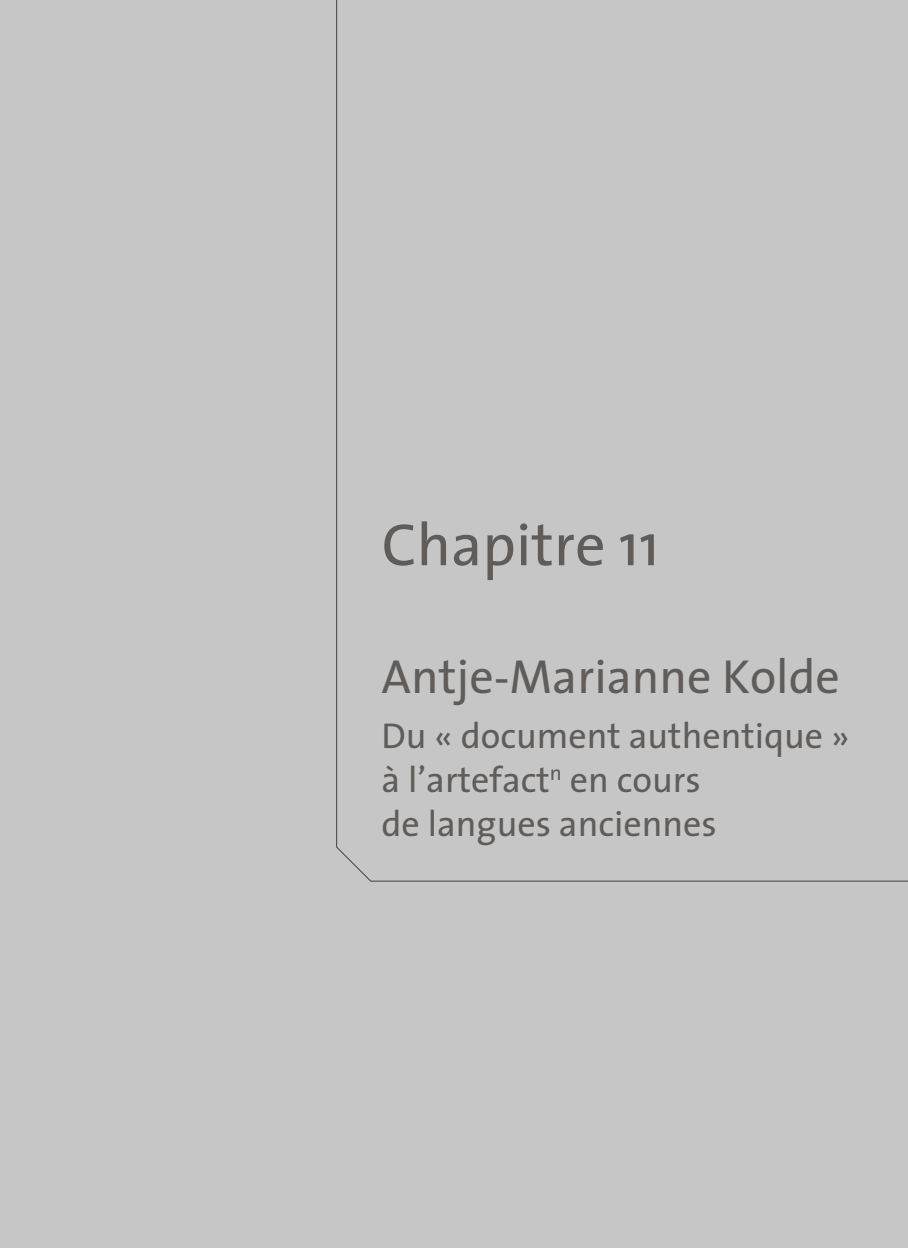
<style>
.page{position:relative;width:908px;height:1248px;background:#fff}
.page>*{position:absolute;margin:0;border:0;box-sizing:border-box;transform-origin:0 0}
.Titre_intercalaire{font:60px "The Sans";color:#5f5c5a}
.Auteur_intercalaire{font:48px "The Sans";color:#5f5c5a}
.Sous-titre_intercala{font:36px/44px "The Sans";color:#5f5c5a}
</style>
<div class="page">
<div style="left:0;top:0;width:907px;height:1247px;background:#c6c6c6"></div>
<svg style="left:336px;top:0;width:571px;height:882px"></svg>
<p class="Titre_intercalaire" style="left:381px;top:495px;width:279px">Chapitre 11</p>
<p class="Auteur_intercalaire" style="left:381px;top:636px;width:459px">Antje-Marianne Kolde</p>
<p class="Sous-titre_intercala" style="left:381px;top:712px;width:469px">Du « document authentique » à l’artefact<sup>n</sup> en cours<br>de langues anciennes</p>
</div>
